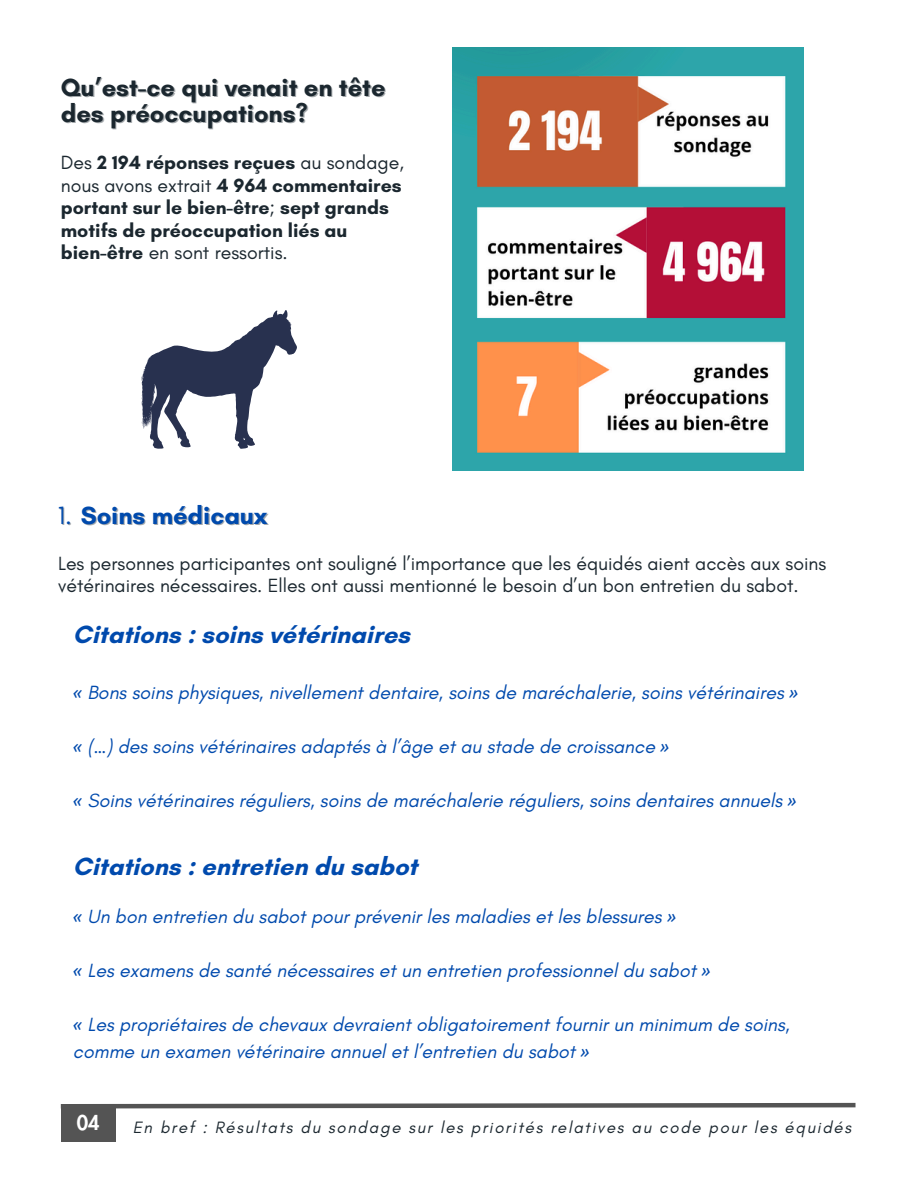
<style>
.page{position:relative;width:918px;height:1188px;background:#fff}
.page>*{position:absolute;margin:0;border:0;box-sizing:border-box;transform-origin:0 0}
.t1{font:700 25.35px "Glacial Indifference";color:#004aad}
.t2{font:700 25.35px "Glacial Indifference";color:#1b272f}
.t3{font:800 19.8px "Futura LT Pro";color:#fff}
.t4{font:italic 19.5px/27px "Glacial Indifference";color:#004aad}
.t5{font:19.5px/22.5px "Glacial Indifference";color:#1b272f}
.t6{font:700 19.5px/22.5px "Glacial Indifference";color:#1b272f}
.t7{font:italic 16.8px "Glacial Indifference";letter-spacing:.1em;color:#1b272f}
.s1{font-weight:400}
.s2{font-weight:400;color:rgb(27 39 47/.4)}
.s3{font-family:"Noto Sans"}
</style>
<div class="page">
<svg style="left:60px;top:1102px;width:796px;height:7px"></svg>
<div style="left:61px;top:1105px;width:55px;height:36px;background:#545454"></div>
<img style="left:453px;top:48px;width:351px;height:423px">
<svg style="left:141px;top:310px;width:156px;height:139px"></svg>
<h1 class="t2" style="left:61px;top:72px;width:326px">Qu’est-ce qui venait en tête</h1>
<h3 class="t2" style="left:61px;top:98px;width:249px">des préoccupations?</h3>
<h3 class="t6" style="left:61px;top:151px;width:345px"><span class="s1">Des</span> 2 194 réponses reçues <span class="s1">au sondage, nous avons extrait</span> 4 964 commentaires portant sur le bien-être<span class="s1">;</span> sept grands motifs de préoccupation liés au bien-être <span class="s1">en sont ressortis.</span></h3>
<h3 class="t1" style="left:59px;top:499px;width:210px"><span class="s2">1.</span> Soins médicaux</h3>
<p class="t5" style="left:58px;top:551px;width:770px">Les personnes participantes ont souligné l’importance que les équidés aient accès aux soins vétérinaires nécessaires. Elles ont aussi mentionné le besoin d’un bon entretien du sabot.</p>
<h1 class="t1" style="left:73px;top:619px;width:339px">Citations : soins vétérinaires</h1>
<h3 class="t4" style="left:73px;top:679px;width:727px"><span class="s3">«</span> Bons soins physiques, nivellement dentaire, soins de maréchalerie, soins vétérinaires <span class="s3">»</span></h3>
<h3 class="t4" style="left:73px;top:733px;width:598px"><span class="s3">«</span> (…) des soins vétérinaires adaptés à l’âge et au stade de croissance <span class="s3">»</span></h3>
<h3 class="t4" style="left:73px;top:787px;width:725px"><span class="s3">«</span> Soins vétérinaires réguliers, soins de maréchalerie réguliers, soins dentaires annuels <span class="s3">»</span></h3>
<p class="t1" style="left:73px;top:851px;width:346px">Citations : entretien du sabot</p>
<p class="t4" style="left:73px;top:903px;width:605px"><span class="s3">«</span> Un bon entretien du sabot pour prévenir les maladies et les blessures <span class="s3">»</span></p>
<p class="t4" style="left:73px;top:957px;width:639px"><span class="s3">«</span> Les examens de santé nécessaires et un entretien professionnel du sabot <span class="s3">»</span></p>
<p class="t4" style="left:73px;top:1011px;width:718px"><span class="s3">«</span> Les propriétaires de chevaux devraient obligatoirement fournir un minimum de soins, comme un examen vétérinaire annuel et l’entretien du sabot <span class="s3">»</span></p>
<h1 class="t3" style="left:77px;top:1113px;width:24px">04</h1>
<h3 class="t7" style="left:133px;top:1117px;width:720px">En bref : Résultats du sondage sur les priorités relatives au code pour les équidés</h3>
</div>
